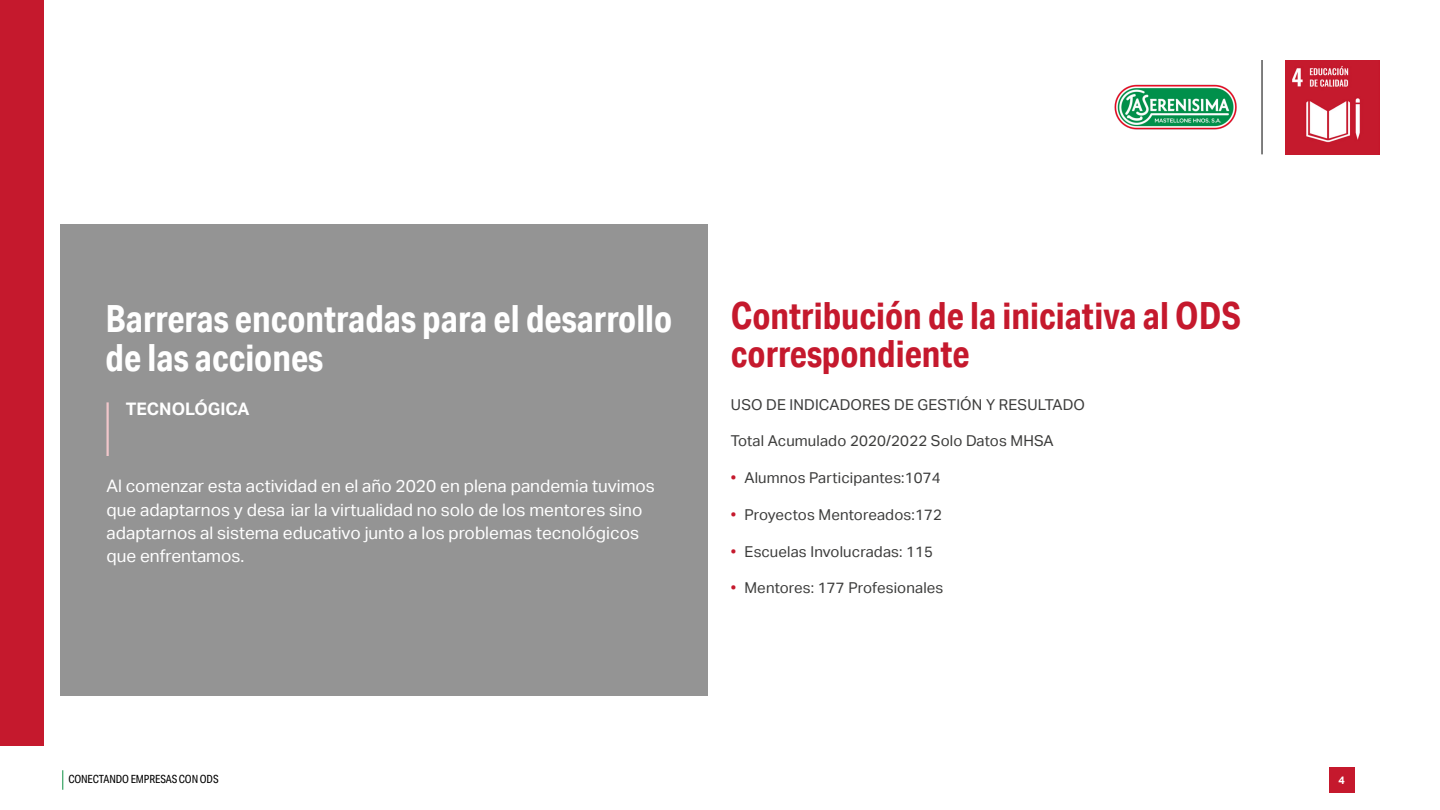
<style>
.page{position:relative;width:1440px;height:810px;background:#fff}
.page>*{position:absolute;margin:0;border:0;box-sizing:border-box;transform-origin:0 0}
.t1{font:700 37.5px/38.2px "Aktiv Grotesk Cd";color:#fff}
.t2{font:700 37.5px/38.2px "Aktiv Grotesk Cd";color:#c5192d}
.t3{font:17.25px/23.2px "Aktiv Grotesk";color:#fff}
.t4{font:700 17.25px "Aktiv Grotesk";color:#fff}
.t5{font:15px "Aktiv Grotesk";letter-spacing:.01em;color:#3c3c3b}
.t6{font:11.25px "Aktiv Grotesk Cd";letter-spacing:-.01em;color:#000}
.t7{font:700 10.88px "Aktiv Grotesk";color:#fff}
.s1{color:#c5192d}
</style>
<div class="page">
<svg style="left:62px;top:770px;width:1px;height:20px"></svg>
<div style="left:1329px;top:767px;width:25px;height:26px;background:#c5192d"></div>
<img style="left:1285px;top:60px;width:95px;height:95px">
<hr style="left:1262px;top:60px;width:1px;height:94px;background:#000">
<img style="left:1114px;top:84px;width:123px;height:46px">
<div style="left:0;top:0;width:44px;height:746px;background:#c5192d"></div>
<div style="left:60px;top:225px;width:648px;height:471px;background:#949494"></div>
<hr style="left:106px;top:402px;width:3px;height:54px;background:#f0c6ca">
<h1 class="t1" style="left:106px;top:299px;width:568px">Barreras encontradas para el desarrollo de las acciones</h1>
<p class="t4" style="left:126px;top:399px;width:125px">TECNOLÓGICA</p>
<p class="t3" style="left:106px;top:475px;width:550px">Al comenzar esta actividad en el año 2020 en plena pandemia tuvimos que adaptarnos y desa iar la virtualidad no solo de los mentores sino adaptarnos al sistema educativo junto a los problemas tecnológicos que enfrentamos.</p>
<h1 class="t2" style="left:731px;top:296px;width:512px">Contribución de la iniciativa al ODS correspondiente</h1>
<p class="t5" style="left:731px;top:396px;width:356px">USO DE INDICADORES DE GESTIÓN Y RESULTADO</p>
<p class="t5" style="left:731px;top:432px;width:324px">Total Acumulado 2020/2022 Solo Datos MHSA</p>
<p class="t5" style="left:731px;top:469px;width:211px"><span class="s1">•</span> Alumnos Participantes:1074</p>
<p class="t5" style="left:731px;top:506px;width:212px"><span class="s1">•</span> Proyectos Mentoreados:172</p>
<p class="t5" style="left:731px;top:543px;width:204px"><span class="s1">•</span> Escuelas Involucradas: 115</p>
<p class="t5" style="left:731px;top:579px;width:214px"><span class="s1">•</span> Mentores: 177 Profesionales</p>
<p class="t6" style="left:68px;top:773px;width:152px">CONECTANDO EMPRESAS CON ODS</p>
<p class="t7" style="left:1338px;top:774px;width:8px">4</p>
</div>
